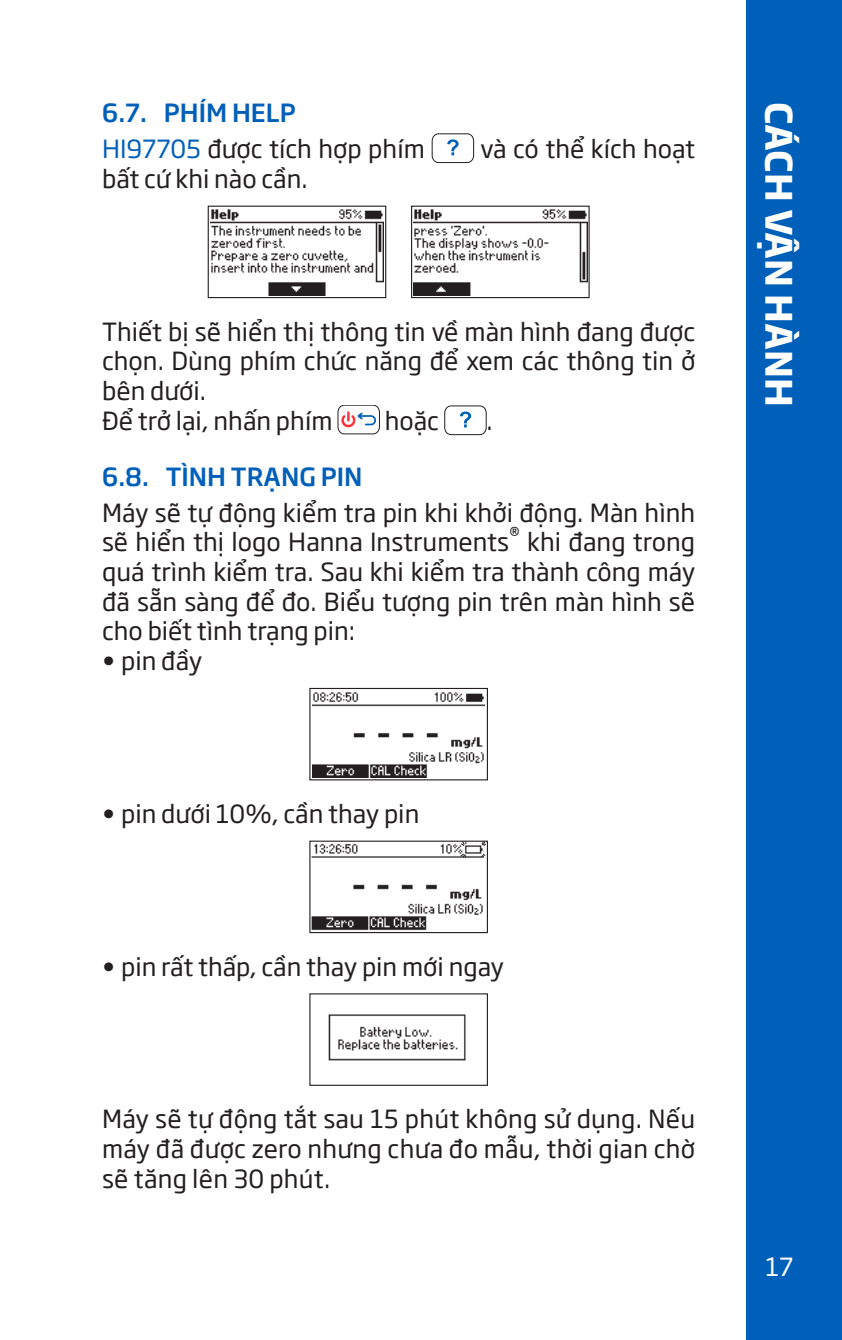
<style>
.page{position:relative;width:842px;height:1340px;background:#fff}
.page>*{position:absolute;margin:0;border:0;box-sizing:border-box;transform-origin:0 0}
.t1{font:700 36px "SVN Soho Gothic";color:#fff}
.body_text_MAN{font:24.75px/29.7px "SVN Soho Gothic";color:#231f20;text-align:justify}
.t2{font:500 24.75px "SVN Soho Gothic";color:#005fb9}
.t3{font:24.75px "SVN Soho Gothic";color:#fff}
.body_text_MAN-2{font:16.2px "SVN Soho Gothic";color:#231f20}
.s1{color:#005fb9}
</style>
<div class="page">
<div style="left:746px;top:0;width:96px;height:1339px;background:#005fb9"></div>
<svg style="left:432px;top:134px;width:42px;height:29px"></svg>
<img style="left:210px;top:209px;width:174px;height:86px">
<div style="left:208px;top:206px;width:178px;height:92px;border:1px solid #231f20"></div>
<img style="left:414px;top:209px;width:173px;height:86px">
<div style="left:411px;top:206px;width:179px;height:92px;border:1px solid #231f20"></div>
<svg style="left:338px;top:405px;width:42px;height:29px"></svg>
<svg style="left:444px;top:406px;width:42px;height:29px"></svg>
<img style="left:313px;top:692px;width:172px;height:85px">
<div style="left:309px;top:688px;width:179px;height:92px;border:1px solid #231f20"></div>
<img style="left:311px;top:842px;width:174px;height:89px">
<svg style="left:461px;top:842px;width:5px;height:4px"></svg>
<svg style="left:482px;top:842px;width:4px;height:4px"></svg>
<svg style="left:481px;top:853px;width:5px;height:4px"></svg>
<svg style="left:460px;top:853px;width:6px;height:4px"></svg>
<div style="left:309px;top:840px;width:179px;height:93px;border:1px solid #231f20"></div>
<img style="left:328px;top:1014px;width:138px;height:47px">
<p class="t2" style="left:102px;top:93px;width:195px">6.7. PHÍM HELP</p>
<p class="body_text_MAN" style="left:102px;top:133px;width:324px"><span class="s1">HI97705</span> được tích hợp phím</p>
<p class="body_text_MAN" style="left:480px;top:133px;width:216px">và có thể kích hoạt</p>
<p class="body_text_MAN" style="left:102px;top:163px;width:207px">bất cứ khi nào cần.</p>
<p class="body_text_MAN" style="left:102px;top:315px;width:595px">Thiết bị sẽ hiển thị thông tin về màn hình đang được chọn. Dùng phím chức năng để xem các thông tin ở bên dưới.</p>
<p class="body_text_MAN" style="left:102px;top:405px;width:232px">Để trở lại, nhấn phím</p>
<p class="body_text_MAN" style="left:385px;top:405px;width:56px">hoặc</p>
<p class="body_text_MAN" style="left:487px;top:405px;width:8px">.</p>
<p class="t2" style="left:102px;top:457px;width:262px">6.8. TÌNH TRẠNG PIN</p>
<p class="body_text_MAN" style="left:102px;top:496px;width:595px">Máy sẽ tự động kiểm tra pin khi khởi động. Màn hình sẽ hiển thị logo Hanna Instruments</p>
<p class="body_text_MAN-2" style="left:509px;top:520px;width:12px">®</p>
<p class="body_text_MAN" style="left:102px;top:526px;width:595px;text-indent:425px">khi đang trong quá trình kiểm tra. Sau khi kiểm tra thành công máy đã sẵn sàng để đo. Biểu tượng pin trên màn hình sẽ cho biết tình trạng pin:</p>
<p class="body_text_MAN" style="left:102px;top:645px;width:102px">• pin đầy</p>
<p class="body_text_MAN" style="left:102px;top:797px;width:319px">• pin dưới 10%, cần thay pin</p>
<p class="body_text_MAN" style="left:102px;top:950px;width:404px">• pin rất thấp, cần thay pin mới ngay</p>
<p class="body_text_MAN" style="left:102px;top:1102px;width:595px">Máy sẽ tự động tắt sau 15 phút không sử dụng. Nếu máy đã được zero nhưng chưa đo mẫu, thời gian chờ sẽ tăng lên 30 phút.</p>
<h1 class="t1" style="left:807px;top:102px;width:306px;rotate:90deg">CÁCH VẬN HÀNH</h1>
<p class="t3" style="left:765px;top:1247px;width:30px">17</p>
</div>
